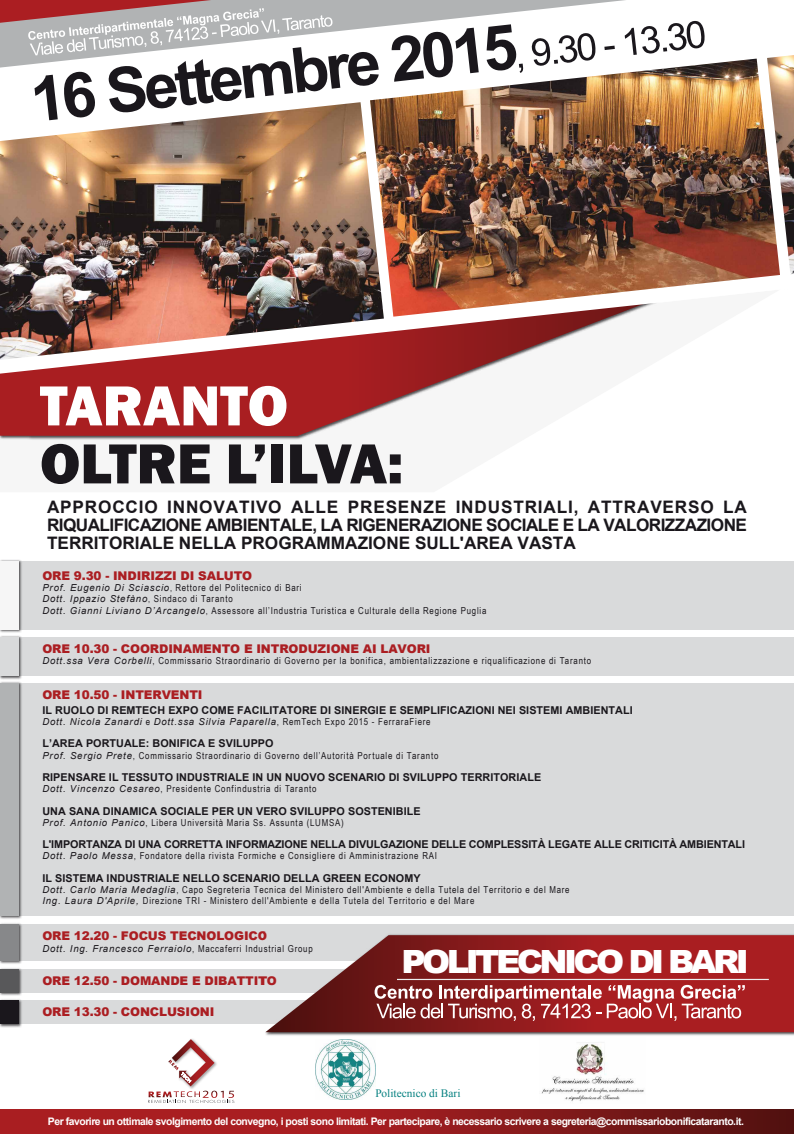
<style>
.page{position:relative;width:794px;height:1134px;background:#fff}
.page>*{position:absolute;margin:0;border:0;box-sizing:border-box;transform-origin:0 0}
.t1{font:800 58.4px "Franklin Gothic";color:#1a171c}
.t2{font:800 58.4px "Franklin Gothic";color:#fff}
.t3{font:900 32px "Arial";letter-spacing:-.105em;color:#fff;scale:1.06 1}
.t4{font:700 17.2px/18px "Arial";color:#1a171c;text-align:justify}
.t5{font:900 12px "Arial";letter-spacing:-.01em;color:#ab1e22}
.t6{font:11.32px "Times New Roman";color:#058080}
.t7{font:700 10.8px "Arial";letter-spacing:.005em;color:#1a171c}
.t8{font:700 10.8px "Arial";letter-spacing:-.015em;color:#1a171c}
.t9{font:700 10.4px "Arial";letter-spacing:-.045em;color:#fff}
.t10{font:9.6px/11.5px "Arial Narrow";letter-spacing:.08em;color:#1a171c}
.t11{font:italic 9.6px "Arial";letter-spacing:.08em;color:#1a171c}
.s1{font-family:"Arial";font-style:italic}
.s2{font-size:8.8px}
.s3{font-family:"Arial Narrow";font-style:normal;font-size:8.8px}
.s4{font-family:"Arial Narrow";font-style:normal}
</style>
<div class="page">
<svg style="left:0;top:1110px;width:794px;height:24px;background:#901a1c"></svg>
<img style="left:0;top:436px;width:311px;height:4px">
<svg style="left:0;top:374px;width:473px;height:62px"></svg>
<div style="left:0;top:683px;width:794px;height:232px;background:#d9dadb"></div>
<div style="left:0;top:561px;width:794px;height:69px;background:#d9dadb"></div>
<div style="left:0;top:637px;width:794px;height:39px;background:#d9dadb"></div>
<svg style="left:0;top:317px;width:621px;height:57px"></svg>
<img style="left:0;top:120px;width:384px;height:240px">
<img style="left:767px;top:55px;width:27px;height:219px">
<img style="left:370px;top:59px;width:410px;height:258px">
<svg style="left:379px;top:0;width:247px;height:68px"></svg>
<svg style="left:391px;top:28px;width:88px;height:54px"></svg>
<svg style="left:486px;top:24px;width:37px;height:49px"></svg>
<svg style="left:531px;top:33px;width:64px;height:33px"></svg>
<svg style="left:604px;top:46px;width:11px;height:4px"></svg>
<svg style="left:624px;top:21px;width:80px;height:34px"></svg>
<img style="left:0;top:559px;width:24px;height:360px">
<div style="left:0;top:561px;width:19px;height:69px;background:#f6f6f6"></div>
<div style="left:0;top:637px;width:19px;height:39px;background:#d9dadb"></div>
<div style="left:0;top:683px;width:19px;height:232px;background:#b1b3b4"></div>
<div style="left:0;top:924px;width:794px;height:36px;background:#d9dadb"></div>
<img style="left:0;top:923px;width:24px;height:105px">
<div style="left:0;top:924px;width:19px;height:36px;background:#87888a"></div>
<div style="left:0;top:969px;width:794px;height:23px;background:#d9dadb"></div>
<div style="left:0;top:969px;width:19px;height:23px;background:#58585a"></div>
<div style="left:0;top:1000px;width:794px;height:24px;background:#d9dadb"></div>
<div style="left:0;top:1000px;width:19px;height:24px;background:#1a171c"></div>
<svg style="left:0;top:0;width:379px;height:120px"></svg>
<img style="left:316px;top:1040px;width:59px;height:59px">
<img style="left:541px;top:1042px;width:103px;height:59px">
<svg style="left:148px;top:1039px;width:86px;height:64px"></svg>
<img style="left:263px;top:934px;width:531px;height:102px">
<svg style="left:265px;top:935px;width:529px;height:97px"></svg>
<svg style="left:374px;top:985px;width:371px;height:36px;background:#b35a5b"></svg>
<hr style="left:397px;top:979px;width:372px;height:1px;background:#eceded">
<h1 class="t2" style="left:40px;top:368px;width:250px">TARANTO</h1>
<h1 class="t1" style="left:40px;top:426px;width:365px">OLTRE L’ILVA:</h1>
<h3 class="t4" style="left:47px;top:498px;width:701px">APPROCCIO INNOVATIVO ALLE PRESENZE INDUSTRIALI, ATTRAVERSO LA RIQUALIFICAZIONE AMBIENTALE, LA RIGENERAZIONE SOCIALE E LA VALORIZZAZIONE TERRITORIALE NELLA PROGRAMMAZIONE SULL'AREA VASTA</h3>
<p class="t5" style="left:42px;top:567px;width:211px">ORE 9.30 - INDIRIZZI DI SALUTO</p>
<p class="t10" style="left:42px;top:582px;width:261px"><span class="s1">Prof. Eugenio Di Sciascio</span><span class="s2">,</span> Rettore del Politecnico di Bari</p>
<p class="t11" style="left:42px;top:593px;width:192px">Dott. Ippazio Stefàno<span class="s3">,</span> <span class="s4">Sindaco di Taranto</span></p>
<p class="t10" style="left:42px;top:604px;width:445px"><span class="s1">Dott. Gianni Liviano D’Arcangelo</span><span class="s2">,</span> Assessore all’Industria Turistica e Culturale della Regione Puglia</p>
<p class="t5" style="left:42px;top:640px;width:390px">ORE 10.30 - COORDINAMENTO E INTRODUZIONE AI LAVORI</p>
<p class="t10" style="left:42px;top:655px;width:550px"><span class="s1">Dott.ssa Vera Corbelli</span>, Commissario Straordinario di Governo per la bonifica, ambientalizzazione e riqualificazione di Taranto</p>
<p class="t5" style="left:42px;top:686px;width:162px">ORE 10.50 - INTERVENTI</p>
<p class="t7" style="left:42px;top:703px;width:592px">IL RUOLO DI REMTECH EXPO COME FACILITATORE DI SINERGIE E SEMPLIFICAZIONI NEI SISTEMI AMBIENTALI</p>
<p class="t11" style="left:42px;top:715px;width:390px">Dott. Nicola Zanardi <span class="s4">e</span> Dott.ssa Silvia Paparella<span class="s4">, RemTech Expo 2015 - FerraraFiere</span></p>
<p class="t7" style="left:42px;top:736px;width:233px">L’AREA PORTUALE: BONIFICA E SVILUPPO</p>
<p class="t10" style="left:42px;top:749px;width:397px"><span class="s1">Prof. Sergio Prete</span>, Commissario Straordinario di Governo dell’Autorità Portuale di Taranto</p>
<p class="t7" style="left:42px;top:770px;width:500px">RIPENSARE IL TESSUTO INDUSTRIALE IN UN NUOVO SCENARIO DI SVILUPPO TERRITORIALE</p>
<p class="t10" style="left:42px;top:783px;width:276px"><span class="s1">Dott. Vincenzo Cesareo</span>, Presidente Confindustria di Taranto</p>
<p class="t7" style="left:42px;top:803px;width:380px">UNA SANA DINAMICA SOCIALE PER UN VERO SVILUPPO SOSTENIBILE</p>
<p class="t10" style="left:42px;top:816px;width:303px"><span class="s1">Prof. Antonio Panico</span>, Libera Università Maria Ss. Assunta (LUMSA)</p>
<p class="t8" style="left:42px;top:837px;width:704px">L'IMPORTANZA DI UNA CORRETTA INFORMAZIONE NELLA DIVULGAZIONE DELLE COMPLESSITÀ LEGATE ALLE CRITICITÀ AMBIENTALI</p>
<p class="t10" style="left:42px;top:850px;width:396px"><span class="s1">Dott. Paolo Messa</span>, Fondatore della rivista Formiche e Consigliere di Amministrazione RAI</p>
<p class="t7" style="left:42px;top:871px;width:380px">IL SISTEMA INDUSTRIALE NELLO SCENARIO DELLA GREEN ECONOMY</p>
<p class="t10" style="left:42px;top:883px;width:529px"><span class="s1">Dott. Carlo Maria Medaglia</span>, Capo Segreteria Tecnica del Ministero dell'Ambiente e della Tutela del Territorio e del Mare<br><span class="s1">Ing. Laura D'Aprile,</span> Direzione TRI - Ministero dell'Ambiente e della Tutela del Territorio e del Mare</p>
<p class="t5" style="left:42px;top:927px;width:227px">ORE 12.20 - FOCUS TECNOLOGICO</p>
<p class="t11" style="left:42px;top:942px;width:272px">Dott. Ing. Francesco Ferraiolo<span class="s4">, Maccaferri Industrial Group</span></p>
<p class="t5" style="left:42px;top:972px;width:236px">ORE 12.50 - DOMANDE E DIBATTITO</p>
<p class="t5" style="left:42px;top:1003px;width:174px">ORE 13.30 - CONCLUSIONI</p>
<h2 class="t3" style="left:401px;top:938px;width:329px">POLITECNICO DI BARI</h2>
<p class="t6" style="left:375px;top:1085px;width:87px">Politecnico di Bari</p>
<p class="t9" style="left:48px;top:1114px;width:697px">Per favorire un ottimale svolgimento del convegno, i posti sono limitati. Per partecipare, è necessario scrivere a segreteria@commissariobonificataranto.it.</p>
</div>
